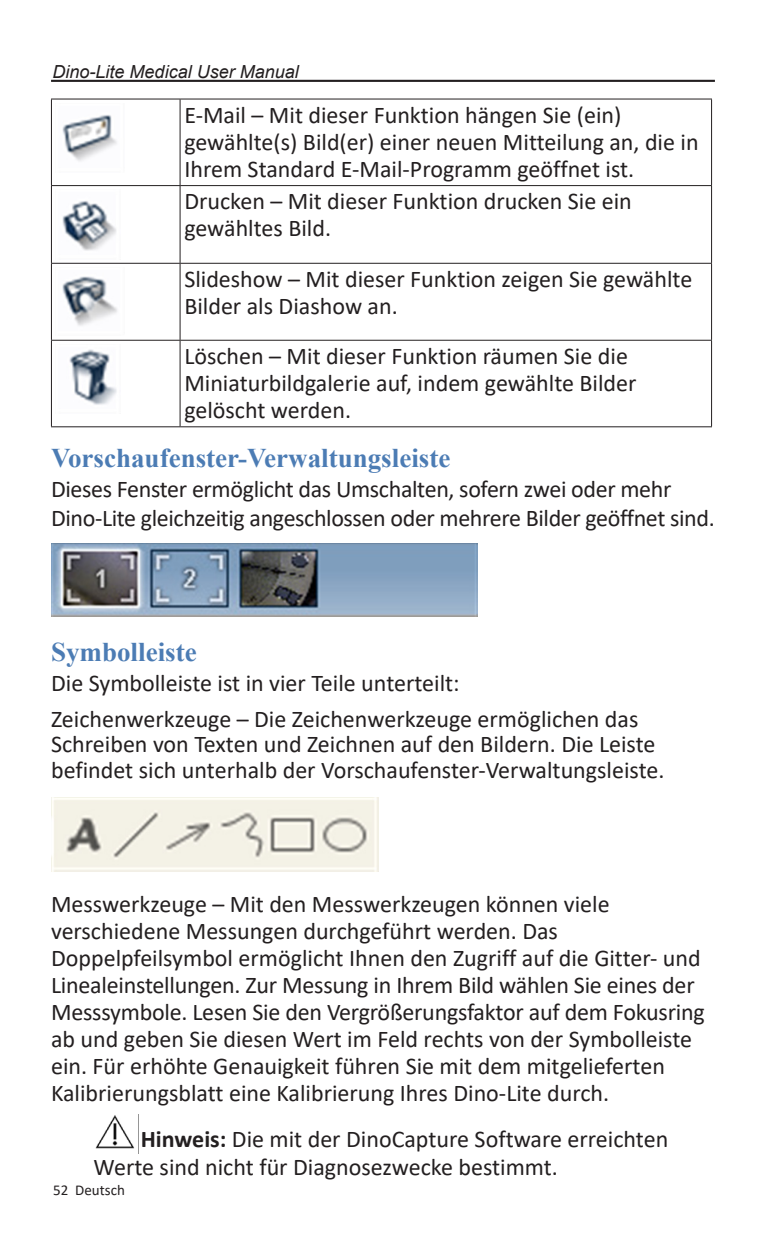
<style>
.page{position:relative;width:766px;height:1234px;background:#fff}
.page>*{position:absolute;margin:0;border:0;box-sizing:border-box;transform-origin:0 0}
.Heading_1{font:700 27px "Times New Roman";color:#4c7cb4}
.body{font:24px/27px "Calibri";color:#231f20}
.t1{font:italic 18px "Arial";color:#231f20}
.t2{font:15px "Calibri";color:#231f20}
.s1{font-weight:700}
</style>
<div class="page">
<hr style="left:51px;top:80px;width:663px;height:2px;background:#231f20">
<hr style="left:51px;top:98px;width:129px;height:1px;background:#231f20">
<hr style="left:51px;top:99px;width:1px;height:86px;background:#231f20">
<hr style="left:180px;top:98px;width:531px;height:1px;background:#231f20">
<hr style="left:179px;top:99px;width:1px;height:86px;background:#231f20">
<hr style="left:710px;top:99px;width:1px;height:86px;background:#231f20">
<hr style="left:51px;top:185px;width:129px;height:1px;background:#231f20">
<hr style="left:51px;top:186px;width:1px;height:77px;background:#231f20">
<hr style="left:180px;top:185px;width:531px;height:1px;background:#231f20">
<hr style="left:179px;top:186px;width:1px;height:77px;background:#231f20">
<hr style="left:710px;top:186px;width:1px;height:77px;background:#231f20">
<hr style="left:51px;top:263px;width:129px;height:1px;background:#231f20">
<hr style="left:51px;top:263px;width:1px;height:77px;background:#231f20">
<hr style="left:180px;top:263px;width:531px;height:1px;background:#231f20">
<hr style="left:179px;top:263px;width:1px;height:77px;background:#231f20">
<hr style="left:710px;top:263px;width:1px;height:77px;background:#231f20">
<hr style="left:51px;top:339px;width:129px;height:1px;background:#231f20">
<hr style="left:51px;top:340px;width:1px;height:86px;background:#231f20">
<hr style="left:180px;top:339px;width:531px;height:1px;background:#231f20">
<hr style="left:179px;top:340px;width:1px;height:86px;background:#231f20">
<hr style="left:710px;top:340px;width:1px;height:86px;background:#231f20">
<hr style="left:51px;top:426px;width:129px;height:1px;background:#231f20">
<hr style="left:180px;top:426px;width:531px;height:1px;background:#231f20">
<img style="left:62px;top:115px;width:55px;height:46px">
<img style="left:62px;top:201px;width:54px;height:50px">
<img style="left:62px;top:276px;width:55px;height:50px">
<img style="left:69px;top:349px;width:48px;height:56px">
<img style="left:51px;top:543px;width:426px;height:73px">
<img style="left:51px;top:797px;width:327px;height:74px">
<img style="left:95px;top:1114px;width:44px;height:38px">
<p class="t1" style="left:53px;top:60px;width:248px">Dino-Lite Medical User Manual</p>
<p class="body" style="left:184px;top:101px;width:515px">E-Mail – Mit dieser Funktion hängen Sie (ein) gewählte(s) Bild(er) einer neuen Mitteilung an, die in<br>Ihrem Standard E-Mail-Programm geöffnet ist.</p>
<p class="body" style="left:184px;top:187px;width:449px">Drucken – Mit dieser Funktion drucken Sie ein gewähltes Bild.</p>
<p class="body" style="left:184px;top:265px;width:509px">Slideshow – Mit dieser Funktion zeigen Sie gewählte<br>Bilder als Diashow an.</p>
<p class="body" style="left:184px;top:342px;width:453px">Löschen – Mit dieser Funktion räumen Sie die<br>Miniaturbildgalerie auf, indem gewählte Bilder gelöscht werden.</p>
<p class="Heading_1" style="left:51px;top:438px;width:400px">Vorschaufenster-Verwaltungsleiste</p>
<p class="body" style="left:51px;top:473px;width:665px;line-height:28.8px">Dieses Fenster ermöglicht das Umschalten, sofern zwei oder mehr<br>Dino-Lite gleichzeitig angeschlossen oder mehrere Bilder geöffnet sind.</p>
<p class="Heading_1" style="left:51px;top:632px;width:147px">Symbolleiste</p>
<p class="body" style="left:51px;top:668px;width:410px">Die Symbolleiste ist in vier Teile unterteilt:</p>
<p class="body" style="left:51px;top:705px;width:614px;line-height:25.5px">Zeichenwerkzeuge – Die Zeichenwerkzeuge ermöglichen das<br>Schreiben von Texten und Zeichnen auf den Bildern. Die Leiste befindet sich unterhalb der Vorschaufenster-Verwaltungsleiste.</p>
<p class="body" style="left:51px;top:889px;width:655px">Messwerkzeuge – Mit den Messwerkzeugen können viele verschiedene Messungen durchgeführt werden. Das Doppelpfeilsymbol ermöglicht Ihnen den Zugriff auf die Gitter- und Linealeinstellungen. Zur Messung in Ihrem Bild wählen Sie eines der Messsymbole. Lesen Sie den Vergrößerungsfaktor auf dem Fokusring ab und geben Sie diesen Wert im Feld rechts von der Symbolleiste ein. Für erhöhte Genauigkeit führen Sie mit dem mitgelieferten Kalibrierungsblatt eine Kalibrierung Ihres Dino-Lite durch.</p>
<p class="body" style="left:94px;top:1124px;width:576px;text-indent:47px"><span class="s1">Hinweis:</span> Die mit der DinoCapture Software erreichten<br>Werte sind nicht für Diagnosezwecke bestimmt.</p>
<p class="t2" style="left:53px;top:1179px;width:73px">52 Deutsch</p>
</div>
